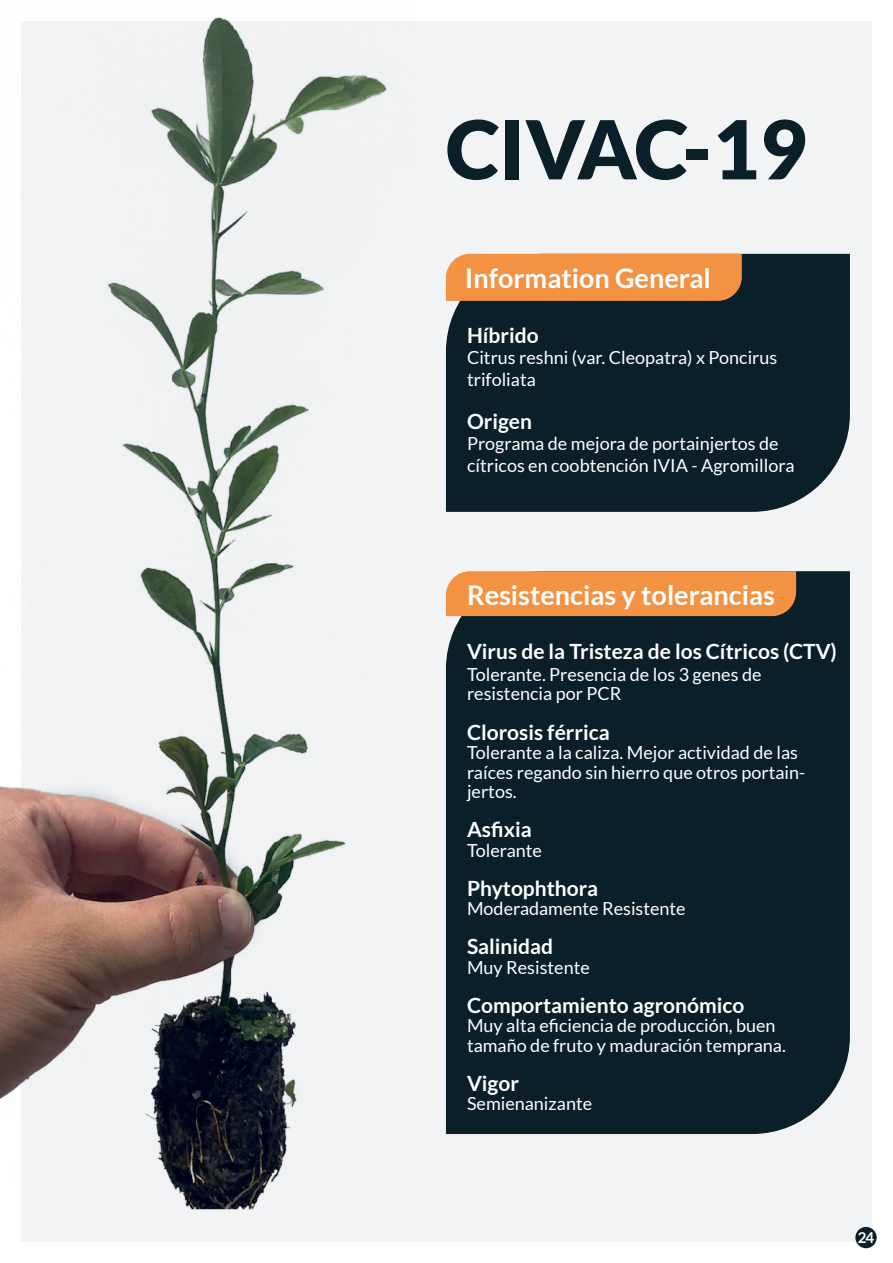
<style>
.page{position:relative;width:893px;height:1263px;background:#fff}
.page>*{position:absolute;margin:0;border:0;box-sizing:border-box;transform-origin:0 0}
.t1{font:900 81.3px "Lato";color:#0b1f29}
.t2{font:700 27px "Lato";color:#fff}
.t3{font:700 21px "Lato";color:#fff}
.t4{font:18px/19.5px "Lato";color:#fff}
.t5{font:700 15px "Lato";color:#fff}
</style>
<div class="page">
<div style="left:21px;top:21px;width:851px;height:1221px;background:#f2f3f4"></div>
<div style="left:855px;top:1227px;width:22px;height:21px;background:#0b1f29;border-radius:50%"></div>
<div style="left:446px;top:571px;width:404px;height:563px;background:#0b1f29"></div>
<div style="left:446px;top:254px;width:404px;height:258px;background:#0b1f29"></div>
<div style="left:446px;top:254px;width:296px;height:47px;background:#f49244"></div>
<div style="left:446px;top:571px;width:350px;height:45px;background:#f49244"></div>
<img style="left:0;top:17px;width:387px;height:1193px">
<h1 class="t1" style="left:446px;top:102px;width:362px">CIVAC-19</h1>
<h2 class="t2" style="left:465px;top:263px;width:247px">Information General</h2>
<p class="t3" style="left:467px;top:323px;width:73px">Híbrido</p>
<p class="t4" style="left:467px;top:347px;width:312px;line-height:21.5px">Citrus reshni (var. Cleopatra) x Poncirus trifoliata</p>
<p class="t3" style="left:467px;top:409px;width:67px">Origen</p>
<p class="t4" style="left:467px;top:433px;width:329px;line-height:21.5px">Programa de mejora de portainjertos de cítricos en coobtención IVIA - Agromillora</p>
<h2 class="t2" style="left:467px;top:579px;width:309px">Resistencias y tolerancias</h2>
<p class="t3" style="left:467px;top:639px;width:371px">Virus de la Tristeza de los Cítricos (CTV)</p>
<p class="t4" style="left:467px;top:665px;width:296px">Tolerante. Presencia de los 3 genes de resistencia por PCR</p>
<p class="t3" style="left:467px;top:720px;width:144px">Clorosis férrica</p>
<p class="t4" style="left:467px;top:743px;width:340px">Tolerante a la caliza. Mejor actividad de las raíces regando sin hierro que otros portain&shy;jertos.</p>
<p class="t3" style="left:467px;top:817px;width:66px">Asfixia</p>
<p class="t4" style="left:467px;top:840px;width:76px">Tolerante</p>
<p class="t3" style="left:467px;top:876px;width:132px">Phytophthora</p>
<p class="t4" style="left:467px;top:899px;width:220px">Moderadamente Resistente</p>
<p class="t3" style="left:467px;top:934px;width:88px">Salinidad</p>
<p class="t4" style="left:467px;top:957px;width:124px">Muy Resistente</p>
<p class="t3" style="left:467px;top:993px;width:279px">Comportamiento agronómico</p>
<p class="t4" style="left:467px;top:1016px;width:320px">Muy alta eficiencia de producción, buen tamaño de fruto y maduración temprana.</p>
<p class="t3" style="left:467px;top:1071px;width:53px">Vigor</p>
<p class="t4" style="left:467px;top:1094px;width:127px">Semienanizante</p>
<p class="t5" style="left:858px;top:1229px;width:18px">24</p>
</div>
